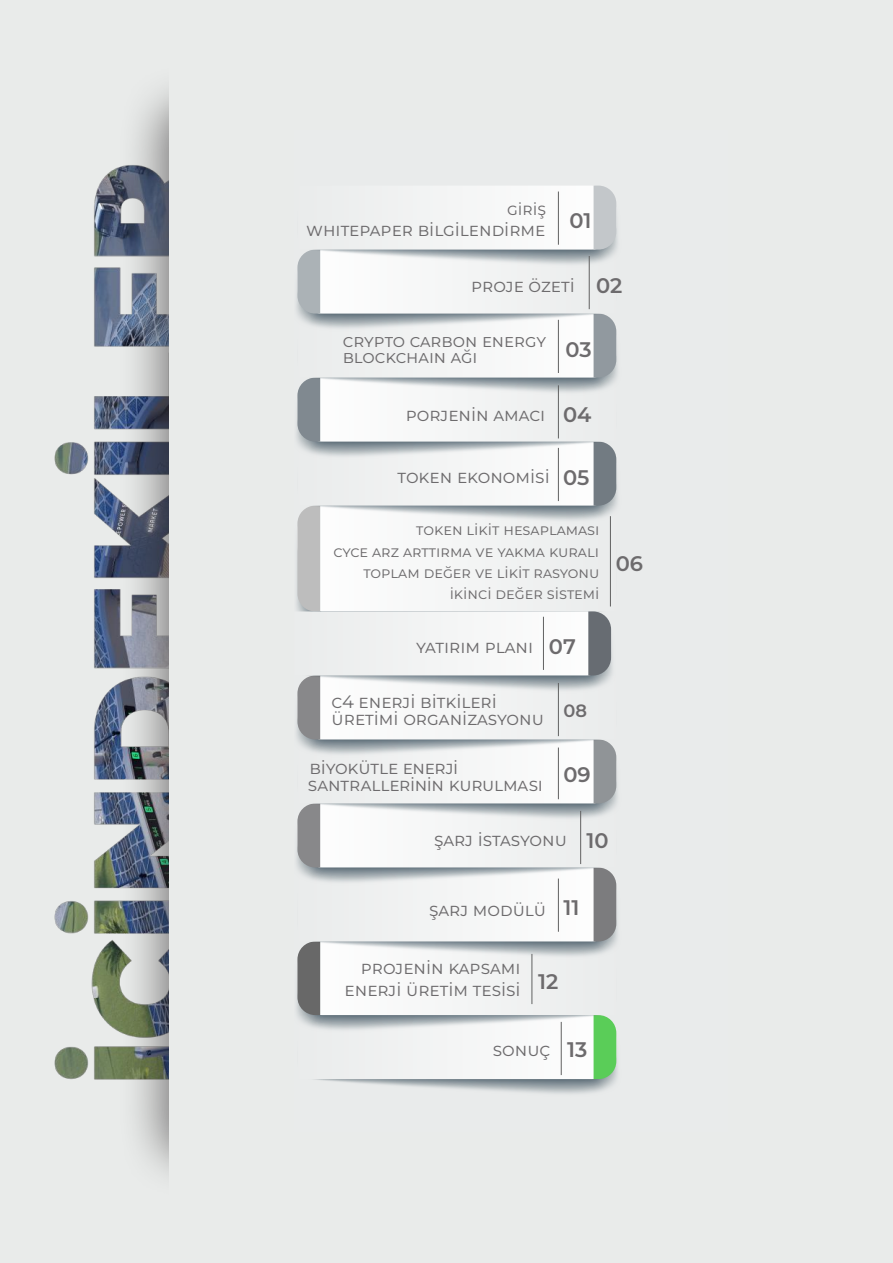
<style>
.page{position:relative;width:893px;height:1263px;background:#fff}
.page>*{position:absolute;margin:0;border:0;box-sizing:border-box;transform-origin:0 0}
.t1{font:600 21px "Montserrat";color:#6d6b6d}
.t2{font:100 18px/16.5px "Montserrat";letter-spacing:.01em;color:#6d6b6d}
.t3{font:600 17.7px "Montserrat";color:#6d6b6d}
.t4{font:100 17.55px/16px "Montserrat";letter-spacing:.01em;color:#6d6b6d}
.t5{font:100 16.5px "Montserrat";color:#6d6b6d}
.t6{font:100 15.3px/21px "Montserrat";letter-spacing:.01em;color:#6d6b6d;text-align:right}
</style>
<div class="page">
<div style="left:0;top:0;width:776px;height:1263px;background:#e9ebea"></div>
<svg style="left:296px;top:186px;width:322px;height:908px"></svg>
<img style="left:54px;top:167px;width:64px;height:913px">
<div style="left:118px;top:64px;width:159px;height:1135px;background:#241f1f;opacity:.56"></div>
<div style="left:169px;top:0;width:124px;height:1263px;background:#e9ebea"></div>
<hr style="left:558px;top:192px;width:1px;height:53px;background:#616161">
<hr style="left:589px;top:256px;width:1px;height:53px;background:#616161">
<hr style="left:558px;top:320px;width:1px;height:53px;background:#616161">
<hr style="left:558px;top:385px;width:1px;height:53px;background:#616161">
<hr style="left:558px;top:448px;width:1px;height:53px;background:#616161">
<hr style="left:543px;top:617px;width:1px;height:53px;background:#616161">
<hr style="left:558px;top:747px;width:1px;height:52px;background:#616161">
<hr style="left:558px;top:683px;width:1px;height:53px;background:#616161">
<hr style="left:580px;top:811px;width:1px;height:53px;background:#616161">
<hr style="left:561px;top:1022px;width:1px;height:53px;background:#616161">
<hr style="left:558px;top:878px;width:1px;height:54px;background:#616161">
<hr style="left:532px;top:954px;width:1px;height:50px;background:#616161">
<hr style="left:610px;top:516px;width:1px;height:90px;background:#616161">
<div style="left:776px;top:0;width:117px;height:1263px;background:#e9ebea"></div>
<p class="t5" style="left:507px;top:198px;width:40px">Giriş</p>
<p class="t2" style="left:306px;top:221px;width:241px">Whıtepaper bilgilendirme</p>
<p class="t1" style="left:569px;top:206px;width:24px">01</p>
<p class="t2" style="left:471px;top:277px;width:105px">P roj e özeti</p>
<p class="t1" style="left:596px;top:270px;width:28px">02</p>
<p class="t4" style="left:343px;top:332px;width:205px">Crypto carbon energy blockchain ağı</p>
<p class="t2" style="left:406px;top:406px;width:141px">Porj enin amacı</p>
<p class="t1" style="left:565px;top:334px;width:28px">03</p>
<p class="t1" style="left:563px;top:400px;width:30px">04</p>
<p class="t2" style="left:398px;top:468px;width:154px">Token ekonomisi</p>
<p class="t1" style="left:563px;top:462px;width:28px">05</p>
<p class="t6" style="left:333px;top:519px;width:268px">Token likit hesaplaması<br>CYCE arz arttırma ve yakma kuralı<br>Toplam değer ve likit rasyonu<br>İ kinci değer sistemi</p>
<p class="t2" style="left:416px;top:637px;width:119px">Yatırım planı</p>
<p class="t1" style="left:549px;top:631px;width:28px">07</p>
<p class="t2" style="left:332px;top:693px;width:214px">C4 Enerj i bitkileri üretimi organizasyonu</p>
<p class="t2" style="left:308px;top:759px;width:237px">Biyokütle enerji santrallerinin kurulması</p>
<p class="t3" style="left:563px;top:698px;width:25px">08</p>
<p class="t1" style="left:563px;top:759px;width:29px">09</p>
<p class="t1" style="left:616px;top:549px;width:29px">06</p>
<p class="t2" style="left:434px;top:831px;width:134px">Şarj istasyonu</p>
<p class="t1" style="left:586px;top:825px;width:24px">10</p>
<p class="t2" style="left:429px;top:901px;width:118px">Şarj modülü</p>
<p class="t1" style="left:563px;top:893px;width:18px">11</p>
<p class="t2" style="left:345px;top:956px;width:178px;line-height:21.8px;text-align:right">proj enin kapsamı enerj i üretim tesisi</p>
<p class="t1" style="left:538px;top:967px;width:22px">12</p>
<p class="t2" style="left:493px;top:1040px;width:59px">sonuç</p>
<p class="t1" style="left:567px;top:1035px;width:22px">13</p>
</div>
